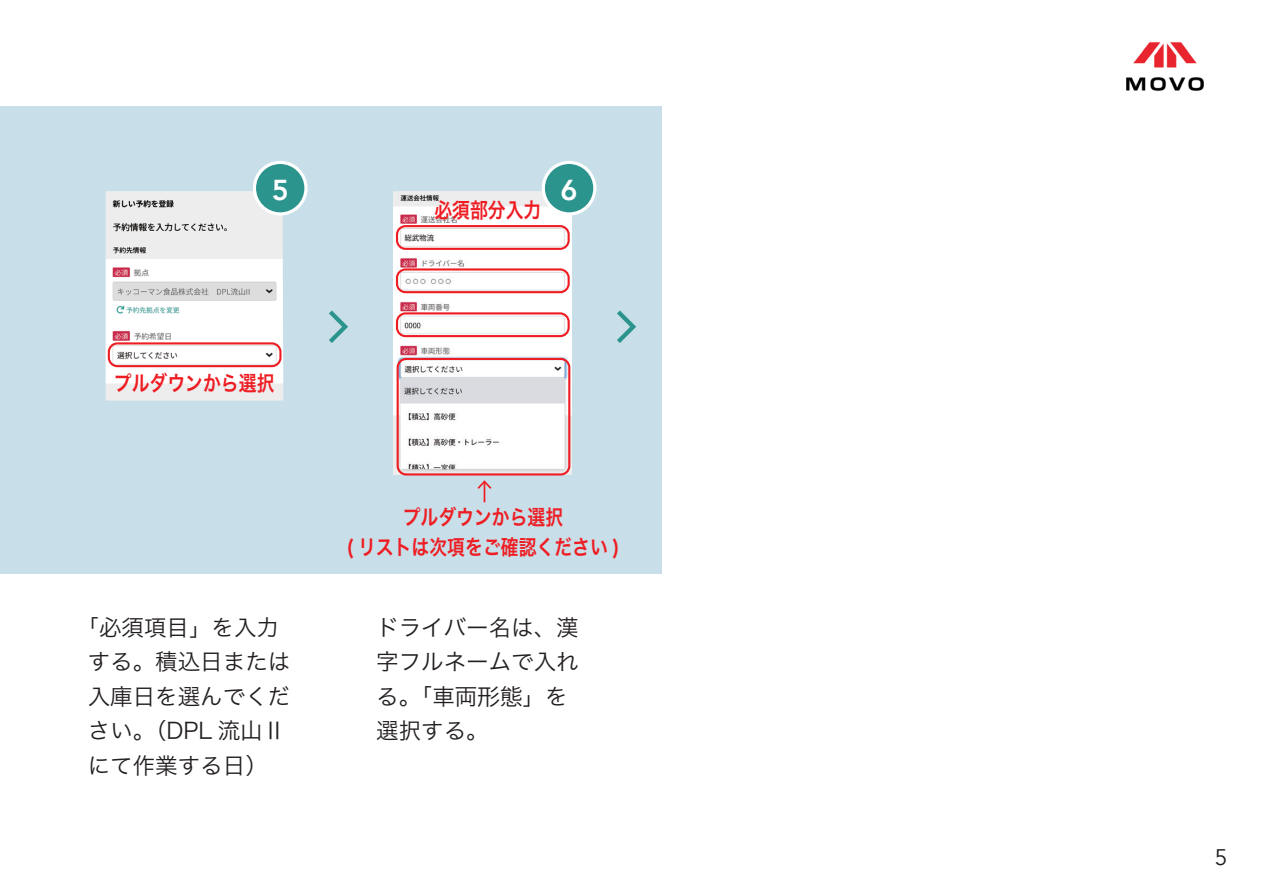
<style>
.page{position:relative;width:1263px;height:893px;background:#fff}
.page>*{position:absolute;margin:0;border:0;box-sizing:border-box;transform-origin:0 0}
.t1{font:800 28.8px "Avenir";color:#fff}
.t2{font:22.5px/34.5px "Hira Kaku Pro W3";color:#231f20;text-align:center}
.t3{font:22.5px "Avenir";color:#231f20}
.t4{font:21px/30px "Hiragino Sans W6";color:#ee1d23;text-align:center;scale:.85 1}
.s1{font-family:"Koz Go Pr 6 N"}
</style>
<div class="page">
<div style="left:0;top:106px;width:662px;height:468px;background:#c8dfe9"></div>
<img style="left:1126px;top:42px;width:78px;height:49px">
<svg style="left:329px;top:310px;width:19px;height:33px"></svg>
<svg style="left:617px;top:310px;width:19px;height:33px"></svg>
<img style="left:106px;top:191px;width:177px;height:210px">
<div style="left:108px;top:342px;width:173px;height:25px;border:2px solid #ee1d23;border-radius:9px"></div>
<img style="left:394px;top:191px;width:177px;height:283px">
<div style="left:397px;top:358px;width:173px;height:117px;border:2px solid #ee1d23;border-radius:9px"></div>
<svg style="left:477px;top:480px;width:14px;height:22px"></svg>
<div style="left:396px;top:268px;width:174px;height:25px;border:2px solid #ee1d23;border-radius:9px"></div>
<div style="left:396px;top:225px;width:174px;height:25px;border:2px solid #ee1d23;border-radius:9px"></div>
<div style="left:396px;top:312px;width:174px;height:25px;border:2px solid #ee1d23;border-radius:9px"></div>
<div style="left:254px;top:162px;width:52px;height:52px;background:#2b948d;border-radius:50%"></div>
<div style="left:253px;top:161px;width:55px;height:55px;border:3px solid #fff;border-radius:50%"></div>
<div style="left:543px;top:162px;width:52px;height:52px;background:#2b948d;border-radius:50%"></div>
<div style="left:542px;top:161px;width:54px;height:55px;border:3px solid #fff;border-radius:50%"></div>
<p class="t1" style="left:272px;top:167px;width:19px">5</p>
<p class="t1" style="left:561px;top:167px;width:19px">6</p>
<p class="t4" style="left:434px;top:195px;width:127px">必須部分入力</p>
<p class="t4" style="left:114px;top:367px;width:190px">プルダウンから選択</p>
<p class="t4" style="left:346px;top:501px;width:323px">プルダウンから選択<br>( リストは次項をご確認ください )</p>
<p class="t2" style="left:77px;top:608px;width:215px">「必須項目」を入力する。積込日または入庫日を選んでください。（DPL 流山<span class="s1">Ⅱ</span>にて作業する日）</p>
<p class="t2" style="left:376px;top:608px;width:204px;text-align:left">ドライバー名は、漢字フルネームで入れる。「車両<span class="s1">形態</span>」を選択する。</p>
<p class="t3" style="left:1215px;top:844px;width:14px">5</p>
</div>
